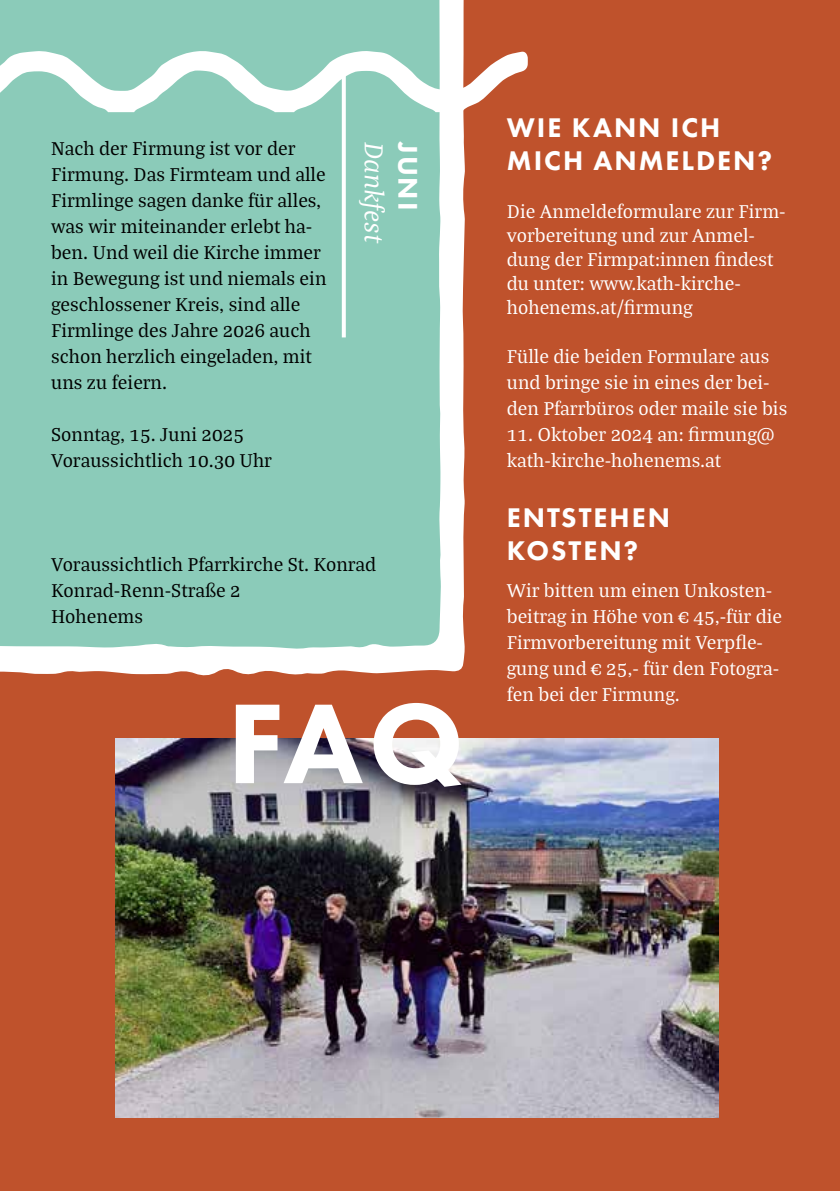
<style>
.page{position:relative;width:840px;height:1191px;background:#fff}
.page>*{position:absolute;margin:0;border:0;box-sizing:border-box;transform-origin:0 0}
.t1{font:800 117.6px "Futura PT";color:#fff}
.t2{font:800 28px/33.6px "Futura PT";letter-spacing:.07em;color:#fff}
.t3{font:italic 28px "Bagatela";color:#fff}
.t4{font:20px/26px "Bagatela";color:#fff}
.t5{font:20px/26px "Bagatela";color:#000}
</style>
<div class="page">
<div style="left:0;top:0;width:839px;height:1191px;background:#bf522c"></div>
<svg style="left:465px;top:51px;width:62px;height:58px"></svg>
<svg style="left:0;top:0;width:465px;height:676px;background:#99d0c1"></svg>
<img style="left:115px;top:738px;width:602px;height:379px">
<p class="t5" style="left:51px;top:135px;width:277px">Nach der Firmung ist vor der<br>Firmung. Das Firmteam und alle<br>Firmlinge sagen danke für alles, was wir miteinander erlebt ha&shy;ben. Und weil die Kirche immer in Bewegung ist und niemals ein geschlossener Kreis, sind alle<br>Firmlinge des Jahre 2026 auch schon herzlich eingeladen, mit uns zu feiern.</p>
<p class="t5" style="left:51px;top:421px;width:222px">Sonntag, 15. Juni 2025<br>Voraussichtlich 10.30 Uhr</p>
<h2 class="t3" style="left:392px;top:142px;width:103px;rotate:90deg">Dankfest</h2>
<h2 class="t2" style="left:425px;top:142px;width:70px;rotate:90deg">JUNI</h2>
<p class="t5" style="left:51px;top:551px;width:326px">Voraussichtlich Pfarrkirche St. Konrad<br>Konrad-Renn-Straße 2<br>Hohenems</p>
<h1 class="t1" style="left:227px;top:670px;width:238px">FAQ</h1>
<h2 class="t2" style="left:506px;top:110px;width:266px">WIE KANN ICH<br>MICH ANMELDEN?</h2>
<p class="t4" style="left:506px;top:199px;width:280px;line-height:24px">Die Anmeldeformulare zur Firm&shy;vorbereitung und zur Anmel&shy;dung der Firmpat:innen findest du unter: www.kath-kirche&shy;hohenems.at/firmung</p>
<p class="t4" style="left:506px;top:343px;width:282px">Fülle die beiden Formulare aus und bringe sie in eines der bei&shy;den Pfarrbüros oder maile sie bis</p>
<p class="t4" style="left:506px;top:421px;width:269px">11. Oktober 2024 an: firmung@ kath-kirche-hohenems.at</p>
<h2 class="t2" style="left:506px;top:500px;width:164px">ENTSTEHEN<br>KOSTEN?</h2>
<p class="t4" style="left:506px;top:577px;width:276px">Wir bitten um einen Unkosten&shy;beitrag in Höhe von € 45,-für die<br>Firmvorbereitung mit Verpfle&shy;gung und € 25,- für den Fotogra&shy;fen bei der Firmung.</p>
</div>
